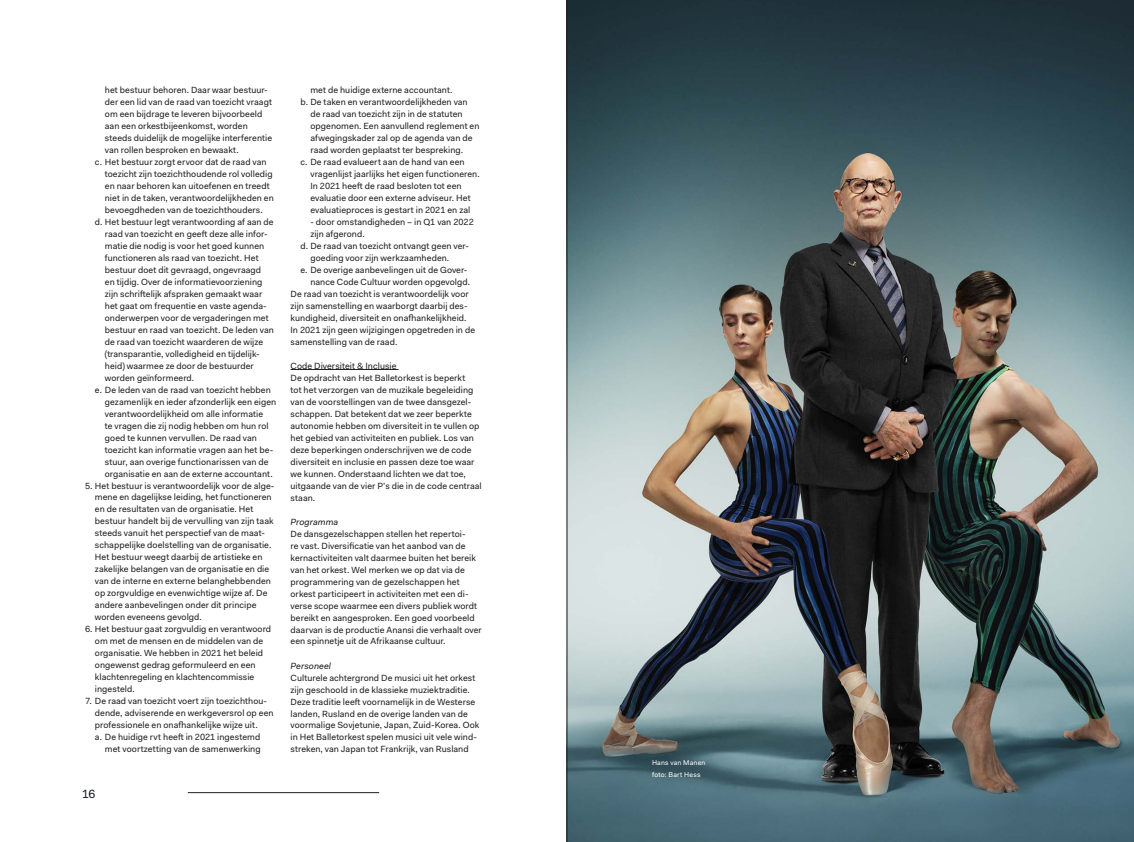
<style>
.page{position:relative;width:1134px;height:842px;background:#fff}
.page>*{position:absolute;margin:0;border:0;box-sizing:border-box;transform-origin:0 0}
.t1{font:12px "Fakt Pro";color:#131a26}
.t2{font:9px/12px "Fakt Pro";letter-spacing:.01em;color:#231f20}
.t3{font:italic 9px "Fakt Pro";letter-spacing:.005em;color:#231f20}
.t4{font:7px/12px "Fakt Pro";letter-spacing:.025em;color:#fff}
</style>
<div class="page">
<hr style="left:291px;top:369px;width:107px;height:1px;background:#231f20">
<img style="left:566px;top:0;width:568px;height:842px">
<hr style="left:188px;top:792px;width:191px;height:1px;background:#231f20">
<p class="t2" style="left:105px;top:83px;width:164px">het bestuur behoren. Daar waar bestuur-</p>
<p class="t2" style="left:105px;top:95px;width:169px">der een lid van de raad van toezicht vraagt</p>
<p class="t2" style="left:105px;top:107px;width:159px">om een bijdrage te leveren bijvoorbeeld</p>
<p class="t2" style="left:105px;top:119px;width:144px">aan een orkestbijeenkomst, worden</p>
<p class="t2" style="left:105px;top:131px;width:169px">steeds duidelijk de mogelijke interferentie</p>
<p class="t2" style="left:105px;top:143px;width:135px">van rollen besproken en bewaakt.</p>
<p class="t2" style="left:95px;top:155px;width:173px">c. Het bestuur zorgt ervoor dat de raad van</p>
<p class="t2" style="left:105px;top:167px;width:169px">toezicht zijn toezichthoudende rol volledig</p>
<p class="t2" style="left:105px;top:179px;width:166px">en naar behoren kan uitoefenen en treedt</p>
<p class="t2" style="left:105px;top:191px;width:170px">niet in de taken, verantwoordelijkheden en</p>
<p class="t2" style="left:105px;top:203px;width:159px">bevoegdheden van de toezichthouders.</p>
<p class="t2" style="left:95px;top:215px;width:180px">d. Het bestuur legt verantwoording af aan de</p>
<p class="t2" style="left:105px;top:227px;width:164px">raad van toezicht en geeft deze alle infor-</p>
<p class="t2" style="left:105px;top:239px;width:161px">matie die nodig is voor het goed kunnen</p>
<p class="t2" style="left:105px;top:251px;width:155px">functioneren als raad van toezicht. Het</p>
<p class="t2" style="left:105px;top:263px;width:158px">bestuur doet dit gevraagd, ongevraagd</p>
<p class="t2" style="left:105px;top:275px;width:159px">en tijdig. Over de informatievoorziening</p>
<p class="t2" style="left:105px;top:287px;width:159px">zijn schriftelijk afspraken gemaakt waar</p>
<p class="t2" style="left:105px;top:299px;width:163px">het gaat om frequentie en vaste agenda-</p>
<p class="t2" style="left:105px;top:311px;width:165px">onderwerpen voor de vergaderingen met</p>
<p class="t2" style="left:105px;top:323px;width:171px">bestuur en raad van toezicht. De leden van</p>
<p class="t2" style="left:105px;top:335px;width:160px">de raad van toezicht waarderen de wijze</p>
<p class="t2" style="left:105px;top:347px;width:156px">(transparantie, volledigheid en tijdelijk-</p>
<p class="t2" style="left:105px;top:359px;width:150px">heid) waarmee ze door de bestuurder</p>
<p class="t2" style="left:105px;top:371px;width:91px">worden geïnformeerd.</p>
<p class="t2" style="left:95px;top:383px;width:177px">e. De leden van de raad van toezicht hebben</p>
<p class="t2" style="left:105px;top:395px;width:173px">gezamenlijk en ieder afzonderlijk een eigen</p>
<p class="t2" style="left:105px;top:407px;width:160px">verantwoordelijkheid om alle informatie</p>
<p class="t2" style="left:105px;top:419px;width:165px">te vragen die zij nodig hebben om hun rol</p>
<p class="t2" style="left:105px;top:431px;width:154px">goed te kunnen vervullen. De raad van</p>
<p class="t2" style="left:105px;top:443px;width:170px">toezicht kan informatie vragen aan het be-</p>
<p class="t2" style="left:105px;top:455px;width:165px">stuur, aan overige functionarissen van de</p>
<p class="t2" style="left:105px;top:467px;width:169px">organisatie en aan de externe accountant.</p>
<p class="t2" style="left:95px;top:479px;width:181px;text-indent:-10px">5. Het bestuur is verantwoordelijk voor de alge&shy;mene en dagelijkse leiding, het functioneren en de resultaten van de organisatie. Het bestuur handelt bij de vervulling van zijn taak steeds vanuit het perspectief van de maat&shy;schappelijke doelstelling van de organisatie.<br>Het bestuur weegt daarbij de artistieke en zakelijke belangen van de organisatie en die van de interne en externe belanghebbenden op zorgvuldige en evenwichtige wijze af. De andere aanbevelingen onder dit principe worden eveneens gevolgd.</p>
<p class="t2" style="left:95px;top:623px;width:178px;text-indent:-10px">6. Het bestuur gaat zorgvuldig en verantwoord om met de mensen en de middelen van de organisatie. We hebben in 2021 het beleid ongewenst gedrag geformuleerd en een klachtenregeling en klachtencommissie ingesteld.</p>
<p class="t2" style="left:95px;top:695px;width:180px;text-indent:-10px">7. De raad van toezicht voert zijn toezichthou&shy;dende, adviserende en werkgeversrol op een professionele en onafhankelijke wijze uit.<br>a. De huidige rvt heeft in 2021 ingestemd</p>
<p class="t2" style="left:105px;top:743px;width:157px">met voortzetting van de samenwerking</p>
<h1 class="t1" style="left:82px;top:786px;width:15px">16</h1>
<p class="t2" style="left:310px;top:83px;width:144px">met de huidige externe accountant.</p>
<p class="t2" style="left:300px;top:95px;width:169px">b. De taken en verantwoordelijkheden van</p>
<p class="t2" style="left:310px;top:107px;width:154px">de raad van toezicht zijn in de statuten</p>
<p class="t2" style="left:310px;top:119px;width:171px">opgenomen. Een aanvullend reglement en</p>
<p class="t2" style="left:310px;top:131px;width:164px">afwegingskader zal op de agenda van de</p>
<p class="t2" style="left:310px;top:143px;width:154px">raad worden geplaatst ter bespreking.</p>
<p class="t2" style="left:300px;top:155px;width:166px">c. De raad evalueert aan de hand van een</p>
<p class="t2" style="left:310px;top:167px;width:171px">vragenlijst jaarlijks het eigen functioneren.</p>
<p class="t2" style="left:310px;top:179px;width:153px">In 2021 heeft de raad besloten tot een</p>
<p class="t2" style="left:310px;top:191px;width:162px">evaluatie door een externe adviseur. Het</p>
<p class="t2" style="left:310px;top:203px;width:161px">evaluatieproces is gestart in 2021 en zal</p>
<p class="t2" style="left:310px;top:215px;width:165px">- door omstandigheden – in Q1 van 2022</p>
<p class="t2" style="left:310px;top:227px;width:56px">zijn afgerond.</p>
<p class="t2" style="left:300px;top:239px;width:170px">d. De raad van toezicht ontvangt geen ver-</p>
<p class="t2" style="left:310px;top:251px;width:140px">goeding voor zijn werkzaamheden.</p>
<p class="t2" style="left:300px;top:263px;width:168px">e. De overige aanbevelingen uit de Gover-</p>
<p class="t2" style="left:310px;top:275px;width:161px">nance Code Cultuur worden opgevolgd.</p>
<p class="t2" style="left:291px;top:287px;width:180px">De raad van toezicht is verantwoordelijk voor</p>
<p class="t2" style="left:291px;top:299px;width:179px">zijn samenstelling en waarborgt daarbij des-</p>
<p class="t2" style="left:291px;top:311px;width:178px">kundigheid, diversiteit en onafhankelijkheid.</p>
<p class="t2" style="left:291px;top:323px;width:186px">In 2021 zijn geen wijzigingen opgetreden in de</p>
<p class="t2" style="left:291px;top:335px;width:108px">samenstelling van de raad.</p>
<p class="t2" style="left:291px;top:359px;width:193px">Code Diversiteit &amp; Inclusie<br>De opdracht van Het Balletorkest is beperkt<br>tot het verzorgen van de muzikale begeleiding van de voorstellingen van de twee dansgezel&shy;schappen. Dat betekent dat we zeer beperkte autonomie hebben om diversiteit in te vullen op het gebied van activiteiten en publiek. Los van deze beperkingen onderschrijven we de code diversiteit en inclusie en passen deze toe waar we kunnen. Onderstaand lichten we dat toe, uitgaande van de vier P’s die in de code centraal staan.</p>
<p class="t3" style="left:291px;top:515px;width:49px">Programma</p>
<p class="t2" style="left:291px;top:527px;width:193px">De dansgezelschappen stellen het repertoi-<br>re vast. Diversificatie van het aanbod van de kernactiviteiten valt daarmee buiten het bereik van het orkest. Wel merken we op dat via de programmering van de gezelschappen het orkest participeert in activiteiten met een di&shy;verse scope waarmee een divers publiek wordt bereikt en aangesproken. Een goed voorbeeld daarvan is de productie Anansi die verhaalt over een spinnetje uit de Afrikaanse cultuur.</p>
<p class="t3" style="left:291px;top:659px;width:42px">Personeel</p>
<p class="t2" style="left:291px;top:671px;width:190px">Culturele achtergrond De musici uit het orkest zijn geschoold in de klassieke muziektraditie.<br>Deze traditie leeft voornamelijk in de Westerse landen, Rusland en de overige landen van de voormalige Sovjetunie, Japan, Zuid-Korea. Ook in Het Balletorkest spelen musici uit vele wind&shy;streken, van Japan tot Frankrijk, van Rusland</p>
<p class="t4" style="left:652px;top:756px;width:55px">Hans van Manen foto: Bart Hess</p>
</div>
